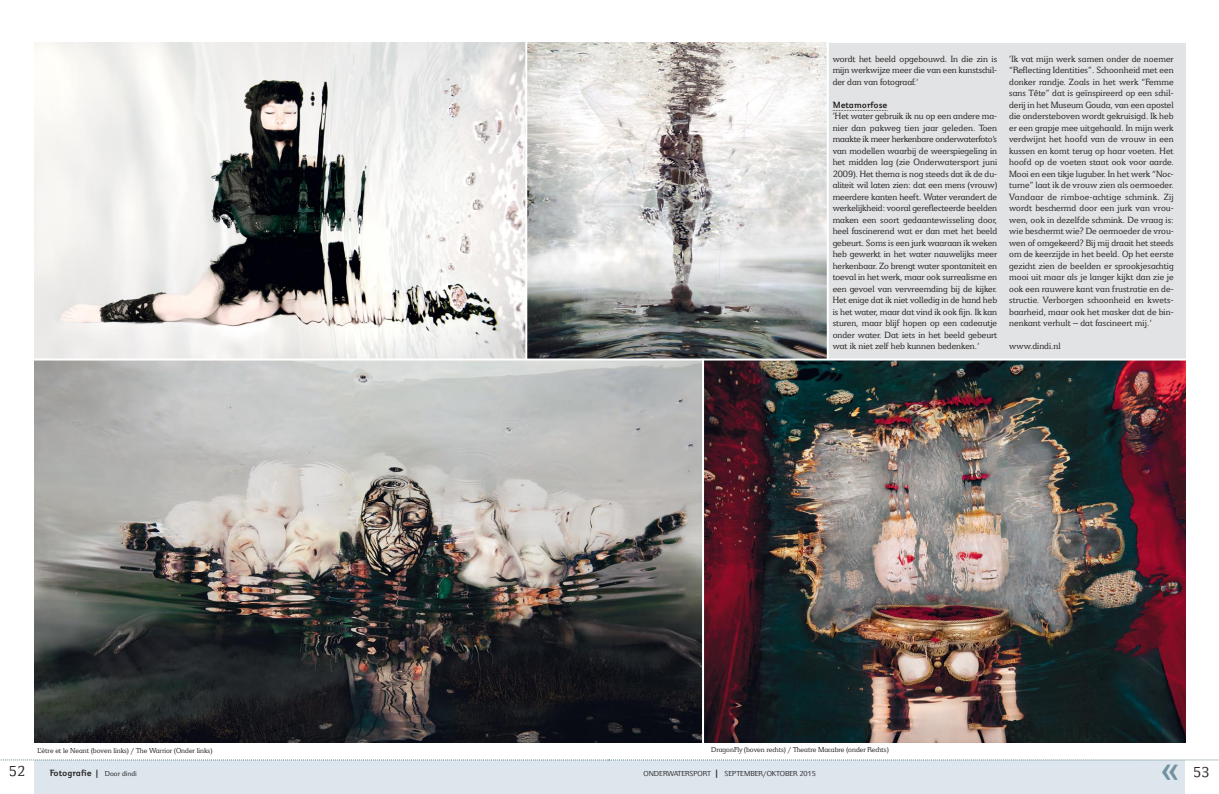
<style>
.page{position:relative;width:1219px;height:794px;background:#fff}
.page>*{position:absolute;margin:0;border:0;box-sizing:border-box;transform-origin:0 0}
.t1{font:500 38px "Jeunesse";color:#7191a1}
.t2{font:16px "Jeunesse Slab";color:#231f20}
.t3{font:10px/11.5px "Jeunesse Slab";color:#231f20;text-align:justify}
.t4{font:700 10px "Jeunesse";color:#231f20}
.t5{font:8px "Jeunesse Slab";color:#231f20}
.t6{font:8px "Jeunesse";color:#231f20}
.s1{font-weight:400;font-size:8px}
.s2{font-weight:700;font-size:10px}
</style>
<div class="page">
<img style="left:527px;top:43px;width:300px;height:315px">
<img style="left:704px;top:360px;width:482px;height:383px">
<div style="left:34px;top:760px;width:576px;height:34px;background:#dce6ec"></div>
<div style="left:609px;top:760px;width:576px;height:34px;background:#dce6ec"></div>
<svg style="left:0;top:759px;width:1219px;height:1px"></svg>
<img style="left:35px;top:43px;width:490px;height:315px">
<div style="left:828px;top:43px;width:358px;height:316px;background:#e2e3e4"></div>
<svg style="left:833px;top:110px;width:55px;height:1px"></svg>
<svg style="left:35px;top:360px;width:667px;height:383px;background:#7a7977"></svg>
<hr style="left:15px;top:358px;width:1184px;height:2px;background:#fff">
<hr style="left:827px;top:32px;width:2px;height:327px;background:#fff">
<p class="t3" style="left:833px;top:54px;width:166px">wordt het beeld opgebouwd. In die zin is mijn werkwijze meer die van een kunstschil&shy;der dan van fotograaf.’</p>
<p class="t4" style="left:833px;top:102px;width:56px">Metamorfose</p>
<p class="t3" style="left:833px;top:111px;width:166px">‘Het water gebruik ik nu op een andere ma&shy;nier dan pakweg tien jaar geleden. Toen maakte ik meer herkenbare onderwaterfoto’s van modellen waarbij de weerspiegeling in het midden lag (zie Onderwatersport juni 2009). Het thema is nog steeds dat ik de du&shy;aliteit wil laten zien: dat een mens (vrouw) meerdere kanten heeft. Water verandert de werkelijkheid: vooral gereflecteerde beelden maken een soort gedaantewisseling door, heel fascinerend wat er dan met het beeld gebeurt. Soms is een jurk waaraan ik weken heb gewerkt in het water nauwelijks meer herkenbaar. Zo brengt water spontaniteit en toeval in het werk, maar ook surrealisme en een gevoel van vervreemding bij de kijker.<br>Het enige dat ik niet volledig in de hand heb is het water, maar dat vind ik ook fijn. Ik kan sturen, maar blijf hopen op een cadeautje onder water. Dat iets in het beeld gebeurt wat ik niet zelf heb kunnen bedenken.’</p>
<p class="t3" style="left:1009px;top:54px;width:166px">‘Ik vat mijn werk samen onder de noemer “Reflecting Identities”. Schoonheid met een donker randje. Zoals in het werk “Femme sans Tête” dat is geïnspireerd op een schil&shy;derij in het Museum Gouda, van een apostel die ondersteboven wordt gekruisigd. Ik heb er een grapje mee uitgehaald. In mijn werk verdwijnt het hoofd van de vrouw in een kussen en komt terug op haar voeten. Het hoofd op de voeten staat ook voor aarde.<br>Mooi en een tikje luguber. In het werk “Noc&shy;turne” laat ik de vrouw zien als oermoeder.<br>Vandaar de rimboe-achtige schmink. Zij wordt beschermd door een jurk van vrou&shy;wen, ook in dezelfde schmink. De vraag is: wie beschermt wie? De oermoeder de vrou&shy;wen of omgekeerd? Bij mij draait het steeds om de keerzijde in het beeld. Op het eerste gezicht zien de beelden er sprookjesachtig mooi uit maar als je langer kijkt dan zie je ook een rauwere kant van frustratie en de&shy;structie. Verborgen schoonheid en kwets&shy;baarheid, maar ook het masker dat de bin&shy;nenkant verhult – dat fascineert mij.’</p>
<p class="t3" style="left:1009px;top:341px;width:53px">www.dindi.nl</p>
<p class="t5" style="left:38px;top:748px;width:176px">L’ètre et le Neant (boven links) / The Warrior (Onder links)</p>
<p class="t5" style="left:711px;top:747px;width:179px">DragonFly (boven rechts) / Theatre Macabre (onder Rechts)</p>
<h2 class="t2" style="left:9px;top:766px;width:18px">52</h2>
<p class="t4" style="left:50px;top:770px;width:89px">Fotografie | <span class="s1">Door dindi</span></p>
<p class="t6" style="left:643px;top:771px;width:174px">ONDERWATERSPORT <span class="s2">|</span> SEPTEMBER/OKTOBER 2015</p>
<h1 class="t1" style="left:1161px;top:757px;width:21px">«</h1>
<h2 class="t2" style="left:1193px;top:766px;width:18px">53</h2>
</div>
